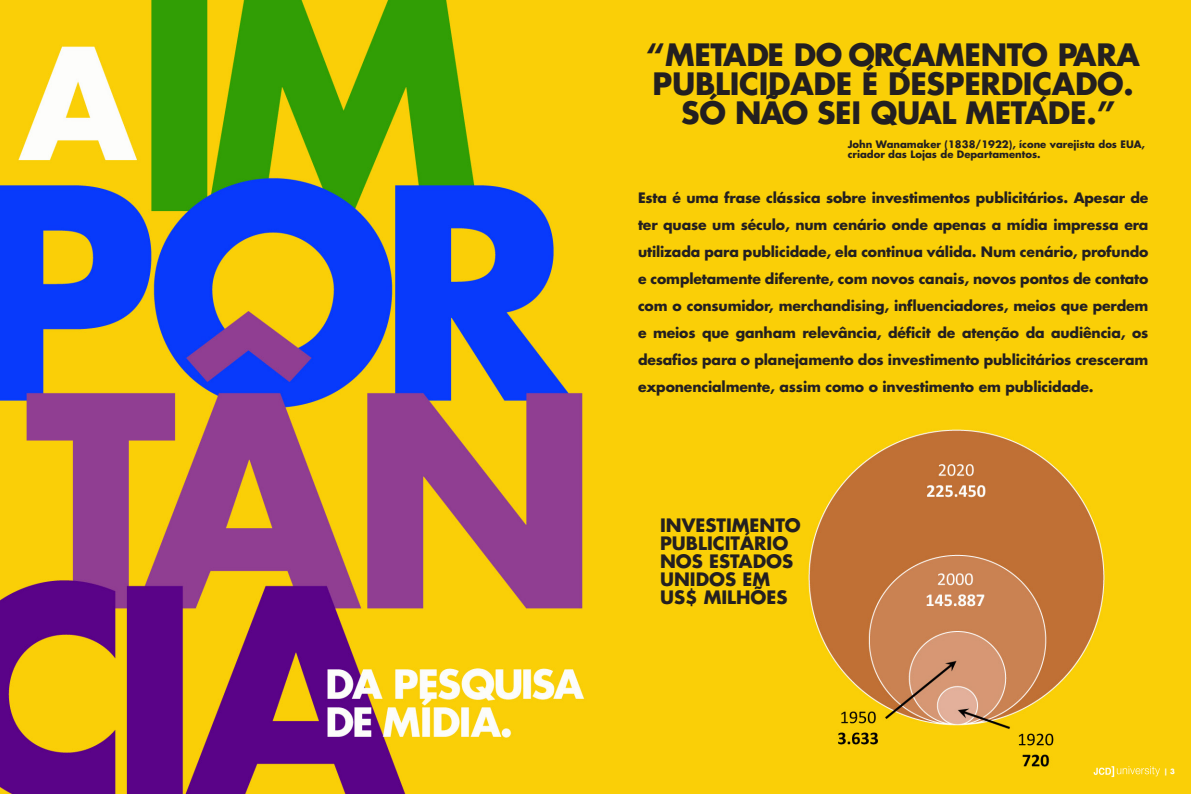
<style>
.page{position:relative;width:1191px;height:794px;background:#fff}
.page>*{position:absolute;margin:0;border:0;box-sizing:border-box;transform-origin:0 0}
.t1{font:700 30px "Futura";letter-spacing:-.01em;color:#231f20}
.t2{font:700 18px "Futura";color:#231f20}
.t3{font:700 14px/27px "Futura";letter-spacing:-.01em;color:#231f20;text-align:justify}
.t4{font:700 10px "Futura";color:#231f20}
.t5{font:700 7px "Futura";color:#fff}
</style>
<div class="page">
<img style="left:0;top:0;width:1191px;height:794px">
<img style="left:1090px;top:764px;width:72px;height:14px">
<p class="t1" style="left:646px;top:35px;width:495px">“METADE DO ORÇAMENTO PARA</p>
<p class="t1" style="left:652px;top:64px;width:483px">PUBLICIDADE É DESPERDIÇADO.</p>
<p class="t1" style="left:681px;top:93px;width:435px">SÓ NÃO SEI QUAL METADE.”</p>
<p class="t4" style="left:847px;top:137px;width:299px">John Wanamaker (1838/1922), ícone varejista dos EUA,</p>
<p class="t4" style="left:847px;top:147px;width:194px">criador das Lojas de Departamentos.</p>
<p class="t3" style="left:638px;top:184px;width:512px">Esta é uma frase clássica sobre investimentos publicitários. Apesar de ter quase um século, num cenário onde apenas a mídia impressa era utilizada para publicidade, ela continua válida. Num cenário, profundo e completamente diferente, com novos canais, novos pontos de contato com o consumidor, merchandising, influenciadores, meios que perdem e meios que ganham relevância, déficit de atenção da audiência, os desafios para o planejamento dos investimento publicitários cresceram exponencialmente, assim como o investimento em publicidade.</p>
<p class="t2" style="left:660px;top:514px;width:142px">INVESTIMENTO</p>
<p class="t2" style="left:660px;top:532px;width:130px">PUBLICITÁRIO</p>
<p class="t2" style="left:660px;top:550px;width:135px">NOS ESTADOS</p>
<p class="t2" style="left:660px;top:568px;width:112px">UNIDOS EM</p>
<p class="t2" style="left:660px;top:586px;width:129px">US$ MILHÕES</p>
<p class="t5" style="left:1163px;top:766px;width:13px">| 3</p>
</div>
